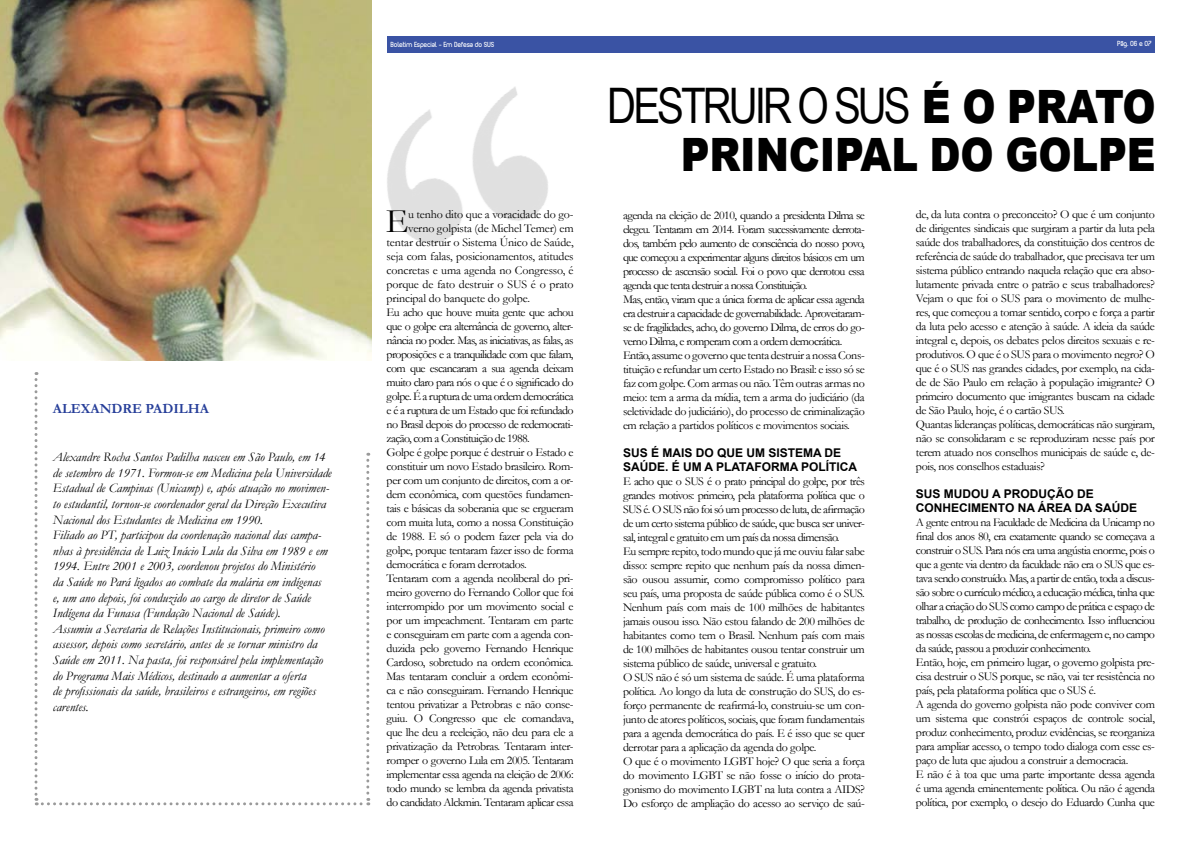
<style>
.page{position:relative;width:1191px;height:842px;background:#fff}
.page>*{position:absolute;margin:0;border:0;box-sizing:border-box;transform-origin:0 0}
.t1{font:49px "Arial Narrow";letter-spacing:-.06em;color:#000}
.t2{font:900 46px "Arial";letter-spacing:-.005em;color:#000;scale:.87 1}
.t3{font:34.5px "Garamond";color:#000}
.t4{font:700 14px "Garamond";color:#263e99}
.t5{font:italic 13px/15.6px "Garamond";color:#000}
.t6{font:12px/14px "Garamond";letter-spacing:-.03em;color:#000}
.t7{font:12px/14px "Garamond";letter-spacing:-.05em;color:#000}
.t8{font:12px "Garamond";letter-spacing:-.01em;color:#000}
.t9{font:700 12px/14px "Arial";color:#000}
.t10{font:7px "Planet Estyle";color:#fff;scale:.9 1}
.s1{font-family:"Arial";font-weight:900;font-size:46px}
</style>
<div class="page">
<img style="left:371px;top:58px;width:177px;height:208px">
<div style="left:387px;top:36px;width:768px;height:16px;background:#3a53a4"></div>
<img style="left:0;top:0;width:371px;height:360px">
<svg style="left:34px;top:372px;width:335px;height:433px"></svg>
<p class="t4" style="left:53px;top:399px;width:158px">ALEXANDRE PADILHA</p>
<p class="t5" style="left:53px;top:449px;width:280px">Alexandre Rocha Santos Padilha nasceu em São Paulo, em 14 de setembro de 1971. Formou-se em Medicina pela Universidade Estadual de Campinas (Unicamp) e, após atuação no movimen&shy;to estudantil, tornou-se coordenador geral da Direção Executiva Nacional dos Estudantes de Medicina em 1990.<br>Filiado ao PT, participou da coordenação nacional das campa&shy;nhas à presidência de Luiz Inácio Lula da Silva em 1989 e em 1994. Entre 2001 e 2003, coordenou projetos do Ministério<br>da Saúde no Pará ligados ao combate da malária em indígenas<br>e, um ano depois, foi conduzido ao cargo de diretor de Saúde Indígena da Funasa (Fundação Nacional de Saúde).<br>Assumiu a Secretaria de Relações Institucionais, primeiro como assessor, depois como secretário, antes de se tornar ministro da Saúde em 2011. Na pasta, foi responsável pela implementação do Programa Mais Médicos, destinado a aumentar a oferta<br>de profissionais da saúde, brasileiros e estrangeiros, em regiões carentes.</p>
<p class="t10" style="left:391px;top:40px;width:116px">Boletim Especial - Em Defesa do SUS</p>
<h3 class="t3" style="left:386px;top:198px;width:24px">E</h3>
<p class="t8" style="left:408px;top:206px;width:167px">u tenho dito que a voracidade do go-</p>
<p class="t8" style="left:408px;top:220px;width:167px">verno golpista (de Michel Temer) em</p>
<p class="t8" style="left:386px;top:234px;width:188px">tentar destruir o Sistema Único de Saúde,</p>
<p class="t8" style="left:386px;top:248px;width:188px">seja com falas, posicionamentos, atitudes</p>
<p class="t8" style="left:386px;top:262px;width:188px">concretas e uma agenda no Congresso, é</p>
<p class="t8" style="left:386px;top:276px;width:188px">porque de fato destruir o SUS é o prato</p>
<p class="t8" style="left:386px;top:290px;width:145px">principal do banquete do golpe.</p>
<p class="t7" style="left:386px;top:305px;width:188px">Eu acho que houve muita gente que achou</p>
<p class="t7" style="left:386px;top:319px;width:188px">que o golpe era alternância de governo, alter-</p>
<p class="t7" style="left:386px;top:333px;width:188px">nância no poder. Mas, as iniciativas, as falas, as</p>
<p class="t7" style="left:386px;top:347px;width:188px">proposições e a tranquilidade com que falam,</p>
<p class="t7" style="left:386px;top:361px;width:188px">com que escancaram a sua agenda deixam</p>
<p class="t7" style="left:386px;top:375px;width:188px">muito claro para nós o que é o significado do</p>
<p class="t7" style="left:386px;top:389px;width:188px">golpe. É a ruptura de uma ordem democrática</p>
<p class="t7" style="left:386px;top:403px;width:188px">e é a ruptura de um Estado que foi refundado</p>
<p class="t7" style="left:386px;top:417px;width:188px">no Brasil depois do processo de redemocrati-</p>
<p class="t7" style="left:386px;top:431px;width:145px">zação, com a Constituição de 1988.</p>
<p class="t6" style="left:386px;top:445px;width:188px">Golpe é golpe porque é destruir o Estado e</p>
<p class="t6" style="left:386px;top:459px;width:188px">constituir um novo Estado brasileiro. Rom-</p>
<p class="t6" style="left:386px;top:473px;width:188px">per com um conjunto de direitos, com a or-</p>
<p class="t6" style="left:386px;top:487px;width:188px">dem econômica, com questões fundamen-</p>
<p class="t6" style="left:386px;top:501px;width:188px">tais e básicas da soberania que se ergueram</p>
<p class="t6" style="left:386px;top:515px;width:188px">com muita luta, como a nossa Constituição</p>
<p class="t6" style="left:386px;top:529px;width:188px">de 1988. E só o podem fazer pela via do</p>
<p class="t6" style="left:386px;top:543px;width:188px">golpe, porque tentaram fazer isso de forma</p>
<p class="t6" style="left:386px;top:557px;width:142px">democrática e foram derrotados.</p>
<p class="t6" style="left:386px;top:571px;width:188px">Tentaram com a agenda neoliberal do pri-</p>
<p class="t6" style="left:386px;top:585px;width:188px">meiro governo do Fernando Collor que foi</p>
<p class="t6" style="left:386px;top:599px;width:188px">interrompido por um movimento social e</p>
<p class="t6" style="left:386px;top:613px;width:188px">por um impeachment. Tentaram em parte</p>
<p class="t6" style="left:386px;top:627px;width:188px">e conseguiram em parte com a agenda con-</p>
<p class="t6" style="left:386px;top:641px;width:188px">duzida pelo governo Fernando Henrique</p>
<p class="t6" style="left:386px;top:655px;width:188px">Cardoso, sobretudo na ordem econômica.</p>
<p class="t6" style="left:386px;top:669px;width:188px">Mas tentaram concluir a ordem econômi-</p>
<p class="t6" style="left:386px;top:683px;width:188px">ca e não conseguiram. Fernando Henrique</p>
<p class="t6" style="left:386px;top:697px;width:188px">tentou privatizar a Petrobras e não conse-</p>
<p class="t6" style="left:386px;top:711px;width:188px">guiu. O Congresso que ele comandava,</p>
<p class="t6" style="left:386px;top:725px;width:188px">que lhe deu a reeleição, não deu para ele a</p>
<p class="t6" style="left:386px;top:739px;width:188px">privatização da Petrobras. Tentaram inter-</p>
<p class="t6" style="left:386px;top:753px;width:188px">romper o governo Lula em 2005. Tentaram</p>
<p class="t6" style="left:386px;top:767px;width:188px">implementar essa agenda na eleição de 2006:</p>
<p class="t6" style="left:386px;top:781px;width:188px">todo mundo se lembra da agenda privatista</p>
<p class="t6" style="left:386px;top:795px;width:188px">do candidato Alckmin. Tentaram aplicar essa</p>
<p class="t10" style="left:1117px;top:39px;width:40px">Pág. 06 e 07</p>
<h1 class="t1" style="left:607px;top:70px;width:550px">DESTRUIR O SUS <span class="s1">É O PRATO</span></h1>
<h2 class="t2" style="left:680px;top:121px;width:547px">PRINCIPAL DO GOLPE</h2>
<p class="t7" style="left:623px;top:208px;width:243px">agenda na eleição de 2010, quando a presidenta Dilma se elegeu. Tentaram em 2014. Foram sucessivamente derrota&shy;dos, também pelo aumento de consciência do nosso povo, que começou a experimentar alguns direitos básicos em um processo de ascensão social. Foi o povo que derrotou essa agenda que tenta destruir a nossa Constituição.<br>Mas, então, viram que a única forma de aplicar essa agenda era destruir a capacidade de governabilidade. Aproveitaram&shy;se de fragilidades, acho, do governo Dilma, de erros do go&shy;verno Dilma, e romperam com a ordem democrática.<br>Então, assume o governo que tenta destruir a nossa Cons&shy;tituição e refundar um certo Estado no Brasil: e isso só se faz com golpe. Com armas ou não. Têm outras armas no meio: tem a arma da mídia, tem a arma do judiciário (da seletividade do judiciário), do processo de criminalização em relação a partidos políticos e movimentos sociais.</p>
<p class="t9" style="left:623px;top:446px;width:236px">SUS É MAIS DO QUE UM SISTEMA DE<br>SAÚDE. É UM A PLATAFORMA POLÍTICA</p>
<p class="t6" style="left:623px;top:474px;width:243px">E acho que o SUS é o prato principal do golpe, por três grandes motivos: primeiro, pela plataforma política que o SUS é. O SUS não foi só um processo de luta, de afirmação de um certo sistema público de saúde, que busca ser univer&shy;sal, integral e gratuito em um país da nossa dimensão.<br>Eu sempre repito, todo mundo que já me ouviu falar sabe disso: sempre repito que nenhum país da nossa dimen&shy;são ousou assumir, como compromisso político para seu país, uma proposta de saúde pública como é o SUS.<br>Nenhum país com mais de 100 milhões de habitantes jamais ousou isso. Não estou falando de 200 milhões de habitantes como tem o Brasil. Nenhum país com mais de 100 milhões de habitantes ousou tentar construir um sistema público de saúde, universal e gratuito.<br>O SUS não é só um sistema de saúde. É uma plataforma política. Ao longo da luta de construção do SUS, do es&shy;forço permanente de reafirmá-lo, construiu-se um con&shy;junto de atores políticos, sociais, que foram fundamentais para a agenda democrática do país. E é isso que se quer derrotar para a aplicação da agenda do golpe.<br>O que é o movimento LGBT hoje? O que seria a força do movimento LGBT se não fosse o início do prota&shy;gonismo do movimento LGBT na luta contra a AIDS?<br>Do esforço de ampliação do acesso ao serviço de saú-</p>
<p class="t6" style="left:916px;top:207px;width:240px">de, da luta contra o preconceito? O que é um conjunto de dirigentes sindicais que surgiram a partir da luta pela saúde dos trabalhadores, da constituição dos centros de referência de saúde do trabalhador, que precisava ter um sistema público entrando naquela relação que era abso&shy;lutamente privada entre o patrão e seus trabalhadores?<br>Vejam o que foi o SUS para o movimento de mulhe&shy;res, que começou a tomar sentido, corpo e força a partir da luta pelo acesso e atenção à saúde. A ideia da saúde integral e, depois, os debates pelos direitos sexuais e re&shy;produtivos. O que é o SUS para o movimento negro? O que é o SUS nas grandes cidades, por exemplo, na cida&shy;de de São Paulo em relação à população imigrante? O primeiro documento que imigrantes buscam na cidade de São Paulo, hoje, é o cartão SUS.<br>Quantas lideranças políticas, democráticas não surgiram, não se consolidaram e se reproduziram nesse país por terem atuado nos conselhos municipais de saúde e, de&shy;pois, nos conselhos estaduais?</p>
<p class="t9" style="left:916px;top:487px;width:223px">SUS MUDOU A PRODUÇÃO DE<br>CONHECIMENTO NA ÁREA DA SAÚDE</p>
<p class="t6" style="left:916px;top:515px;width:240px">A gente entrou na Faculdade de Medicina da Unicamp no final dos anos 80, era exatamente quando se começava a construir o SUS. Para nós era uma angústia enorme, pois o que a gente via dentro da faculdade não era o SUS que es&shy;tava sendo construído. Mas, a partir de então, toda a discus&shy;são sobre o currículo médico, a educação médica, tinha que olhar a criação do SUS como campo de prática e espaço de trabalho, de produção de conhecimento. Isso influenciou as nossas escolas de medicina, de enfermagem e, no campo da saúde, passou a produzir conhecimento.<br>Então, hoje, em primeiro lugar, o governo golpista pre&shy;cisa destruir o SUS porque, se não, vai ter resistência no país, pela plataforma política que o SUS é.<br>A agenda do governo golpista não pode conviver com um sistema que constrói espaços de controle social, produz conhecimento, produz evidências, se reorganiza para ampliar acesso, o tempo todo dialoga com esse es&shy;paço de luta que ajudou a construir a democracia.<br>E não é à toa que uma parte importante dessa agenda é uma agenda eminentemente política. Ou não é agenda política, por exemplo, o desejo do Eduardo Cunha que</p>
</div>
